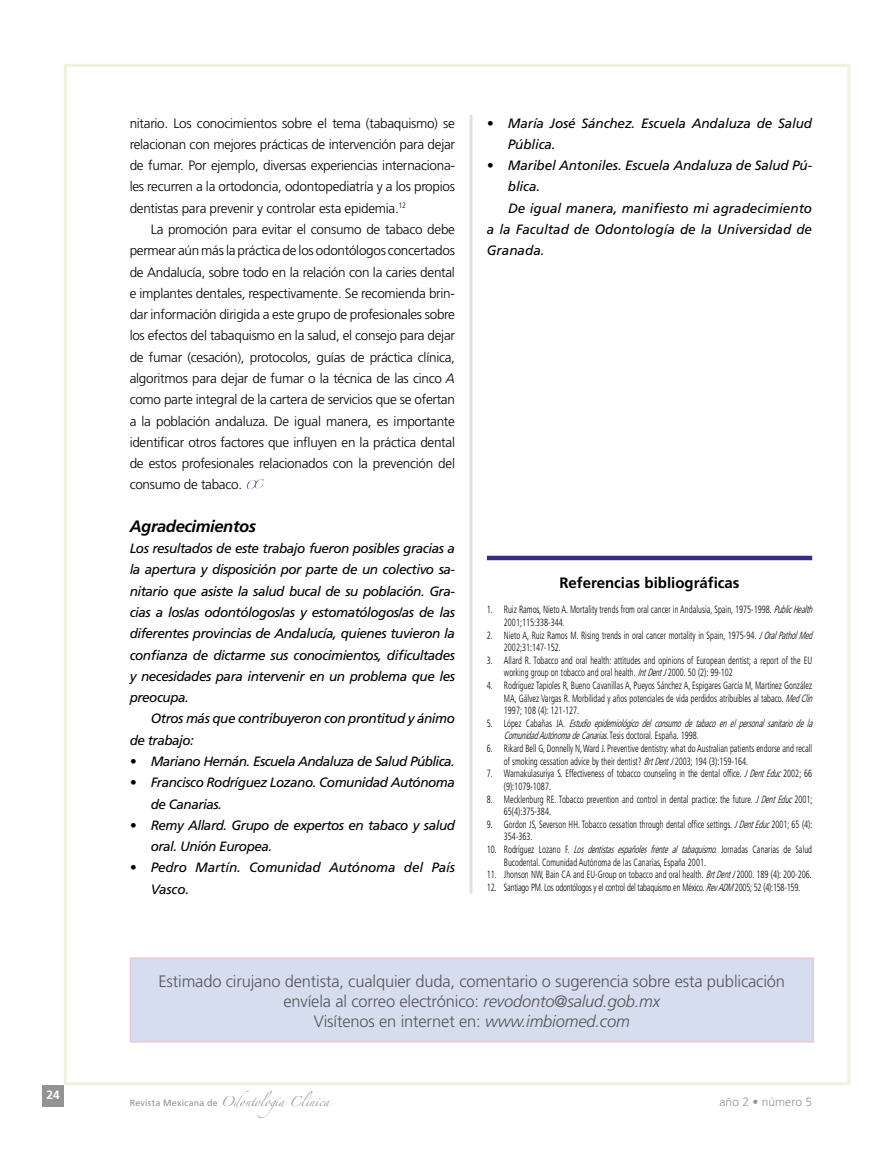
<style>
.page{position:relative;width:893px;height:1149px;background:#fff}
.page>*{position:absolute;margin:0;border:0;box-sizing:border-box;transform-origin:0 0}
.t1{font:300 16.5px/19.8px "Frutiger";letter-spacing:-.01em;color:#565656;text-align:center}
.t2{font:italic 700 16.5px "Frutiger";letter-spacing:-.02em;color:#000}
.t3{font:700 15px "Frutiger";color:#000}
.t4{font:300 13.5px/21.3px "Frutiger";letter-spacing:-.02em;color:#000;text-align:justify}
.t5{font:italic 13.5px/21.3px "Frutiger";letter-spacing:-.035em;color:#000}
.t6{font:italic 13.5px/21.3px "Frutiger";letter-spacing:-.01em;color:#000}
.t7{font:italic 13.5px "Frutiger";color:#000}
.t8{font:300 12px "Frutiger";letter-spacing:.005em;color:#939393}
.t9{font:700 12px "Frutiger";color:#fff}
.t10{font:300 condensed 10.5px/12.6px "Frutiger";color:#000;scale:.8 1}
.t11{font:italic 300 condensed 10.5px "Frutiger";color:#000;scale:.8 1}
.t12{font:300 condensed 10.5px "Frutiger";letter-spacing:-.025em;color:#000;scale:.8 1}
.t13{font:9px "Zapfino";letter-spacing:-.015em;color:#939393}
.s1{font-style:italic}
.s2{font-style:normal}
.s3{font-family:"Frutiger"}
</style>
<div class="page">
<div style="left:43px;top:1084px;width:21px;height:22px;background:#939393"></div>
<div style="left:487px;top:555px;width:325px;height:5px;background:#392c81"></div>
<svg style="left:247px;top:479px;width:17px;height:10px"></svg>
<div style="left:130px;top:957px;width:683px;height:84px;background:#d6ddef"></div>
<div style="left:130px;top:957px;width:684px;height:85px;border:2px solid #ebc6d6"></div>
<hr style="left:469px;top:115px;width:3px;height:778px;background:#e1e1e1">
<p class="t4" style="left:130px;top:112px;width:327px">nitario. Los conocimientos sobre el tema (tabaquismo) se relacionan con mejores prácticas de intervención para dejar de fumar. Por ejemplo, diversas experiencias internaciona&shy;les recurren a la ortodoncia, odontopediatría y a los propios dentistas para prevenir y controlar esta epidemia.<sup>12</sup></p>
<p class="t4" style="left:130px;top:219px;width:327px;text-indent:21px">La promoción para evitar el consumo de tabaco debe permear aún más la práctica de los odontólogos concertados de Andalucía, sobre todo en la relación con la caries dental e implantes dentales, respectivamente. Se recomienda brin&shy;dar información dirigida a este grupo de profesionales sobre los efectos del tabaquismo en la salud, el consejo para dejar de fumar (cesación), protocolos, guías de práctica clínica, algoritmos para dejar de fumar o la técnica de las cinco <span class="s1">A </span>como parte integral de la cartera de servicios que se ofertan a la población andaluza. De igual manera, es importante identificar otros factores que influyen en la práctica dental de estos profesionales relacionados con la prevención del consumo de tabaco.</p>
<h1 class="t2" style="left:130px;top:516px;width:128px">Agradecimientos</h1>
<p class="t5" style="left:130px;top:537px;width:327px;text-align:justify">Los resultados de este trabajo fueron posibles gracias a la apertura y disposición por parte de un colectivo sa&shy;nitario que asiste la salud bucal de su población. Gra&shy;cias a los/as odontólogos/as y estomatólogos/as de las diferentes provincias de Andalucía, quienes tuvieron la confianza de dictarme sus conocimientos, dificultades y necesidades para intervenir en un problema que les preocupa.</p>
<p class="t5" style="left:130px;top:707px;width:327px;text-indent:21px">Otros más que contribuyeron con prontitud y ánimo de trabajo:</p>
<p class="t5" style="left:130px;top:750px;width:327px">• Mariano Hernán. Escuela Andaluza de Salud Pública.</p>
<p class="t5" style="left:151px;top:771px;width:306px;text-indent:-21px">• Francisco Rodríguez Lozano. Comunidad Autónoma de Canarias.</p>
<p class="t5" style="left:151px;top:814px;width:306px;text-indent:-21px">• Remy Allard. Grupo de expertos en tabaco y salud oral. Unión Europea.</p>
<p class="t6" style="left:151px;top:856px;width:306px;text-indent:-21px">• Pedro Martín. Comunidad Autónoma del País<br>Vasco.</p>
<p class="t6" style="left:508px;top:112px;width:306px;text-indent:-21px">• María José Sánchez. Escuela Andaluza de Salud<br>Pública.</p>
<p class="t6" style="left:487px;top:155px;width:327px">• Maribel Antoniles. Escuela Andaluza de Salud Pú-</p>
<p class="t5" style="left:508px;top:176px;width:34px">blica.</p>
<p class="t7" style="left:508px;top:200px;width:306px">De igual manera, manifiesto mi agradecimiento</p>
<p class="t7" style="left:487px;top:221px;width:327px">a la Facultad de Odontología de la Universidad de</p>
<p class="t7" style="left:487px;top:243px;width:59px">Granada.</p>
<h2 class="t3" style="left:559px;top:574px;width:182px">Referencias bibliográficas</h2>
<p class="t10" style="left:504px;top:603px;width:391px;text-indent:-17px">1. Ruiz Ramos, Nieto A. Mortality trends from oral cancer in Andalusia, Spain, 1975-1998. <span class="s1">PublicHealth<br></span>2001;115:338-344.</p>
<p class="t10" style="left:504px;top:628px;width:391px;text-indent:-17px">2. Nieto A, Ruiz Ramos M. Rising trends in oral cancer mortality in Spain, 1975-94. <span class="s1">JOralPatholMed<br></span>2002;31:147-152.</p>
<p class="t10" style="left:504px;top:653px;width:387px;text-indent:-17px">3. Allard R. Tobacco and oral health: attitudes and opinions of European dentist; a report of the EU working group on tobacco and oral health. <span class="s1">IntDentJ</span>2000. 50 (2): 99-102</p>
<p class="t10" style="left:487px;top:679px;width:408px">4. Rodríguez Tapioles R, Bueno Cavanillas A, Pueyos Sánchez A, Espigares García M, Martínez González</p>
<p class="t10" style="left:504px;top:691px;width:391px">MA, Gálvez Vargas R. Morbilidad y años potenciales de vida perdidos atribuibles al tabaco. <span class="s1">MedClin</span></p>
<p class="t10" style="left:504px;top:704px;width:96px">1997; 108 (4): 121-127.</p>
<p class="t11" style="left:487px;top:717px;width:412px"><span class="s2">5 . L ó p e z C a b a ñ a s J A .</span> Estudioepidemiológicodelconsumodetabacoenelpersonalsanitariodela</p>
<p class="t11" style="left:504px;top:729px;width:245px">ComunidadAutónomadeCanarias.<span class="s2">T e s i s d o c t o r a l . E s p a ñ a . 1 9 9 8 .</span></p>
<p class="t10" style="left:504px;top:742px;width:387px;text-indent:-17px">6. Rikard Bell G, Donnelly N, Ward J. Preventive dentistry: what do Australian patients endorse and recall of smoking cessation advice by their dentist? <span class="s1">BrtDentJ</span>2003; 194 (3):159-164.</p>
<p class="t10" style="left:504px;top:767px;width:387px;text-indent:-17px">7. Warnakulasuriya S. Effectiveness of tobacco counseling in the dental office. <span class="s1">JDentEduc</span>2002; 66 (9):1079-1087.</p>
<p class="t10" style="left:504px;top:792px;width:387px;text-indent:-17px">8. Mecklenburg RE. Tobacco prevention and control in dental practice: the future. <span class="s1">JDentEduc</span>2001;<br>65(4):375-384.</p>
<p class="t10" style="left:504px;top:817px;width:387px;text-indent:-17px">9. Gordon JS, Severson HH. Tobacco cessation through dental office settings. <span class="s1">JDentEduc</span>2001; 65 (4):<br>354-363.</p>
<p class="t10" style="left:504px;top:842px;width:387px;text-indent:-17px">10. Rodríguez Lozano F. <span class="s1">Los dentistas españoles frente al tabaquismo.</span> Jornadas Canarias de Salud<br>Bucodental. Comunidad Autónoma de las Canarias, España 2001.</p>
<p class="t10" style="left:487px;top:868px;width:408px">11. Jhonson NW, Bain CA and EU-Group on tobacco and oral health. <span class="s1">BrtDentJ</span>2000. 189 (4): 200-206.</p>
<p class="t12" style="left:487px;top:880px;width:393px">12. Santiago PM. Los odontólogos y el control del tabaquismo en México. <span class="s1">RevADM</span>2005; 52 (4):158-159.</p>
<h1 class="t1" style="left:159px;top:971px;width:628px">Estimado cirujano dentista, cualquier duda, comentario o sugerencia sobre esta publicación envíela al correo electrónico: <span class="s1">revodonto@salud.gob.mx<br></span>Visítenos en internet en: <span class="s1">www.imbiomed.com</span></h1>
<p class="t9" style="left:46px;top:1087px;width:15px">24</p>
<p class="t13" style="left:130px;top:1097px;width:202px"><span class="s3">Revista Mexicana de</span> Odontología Clínica</p>
<p class="t8" style="left:720px;top:1094px;width:94px">año 2 • número 5</p>
</div>
